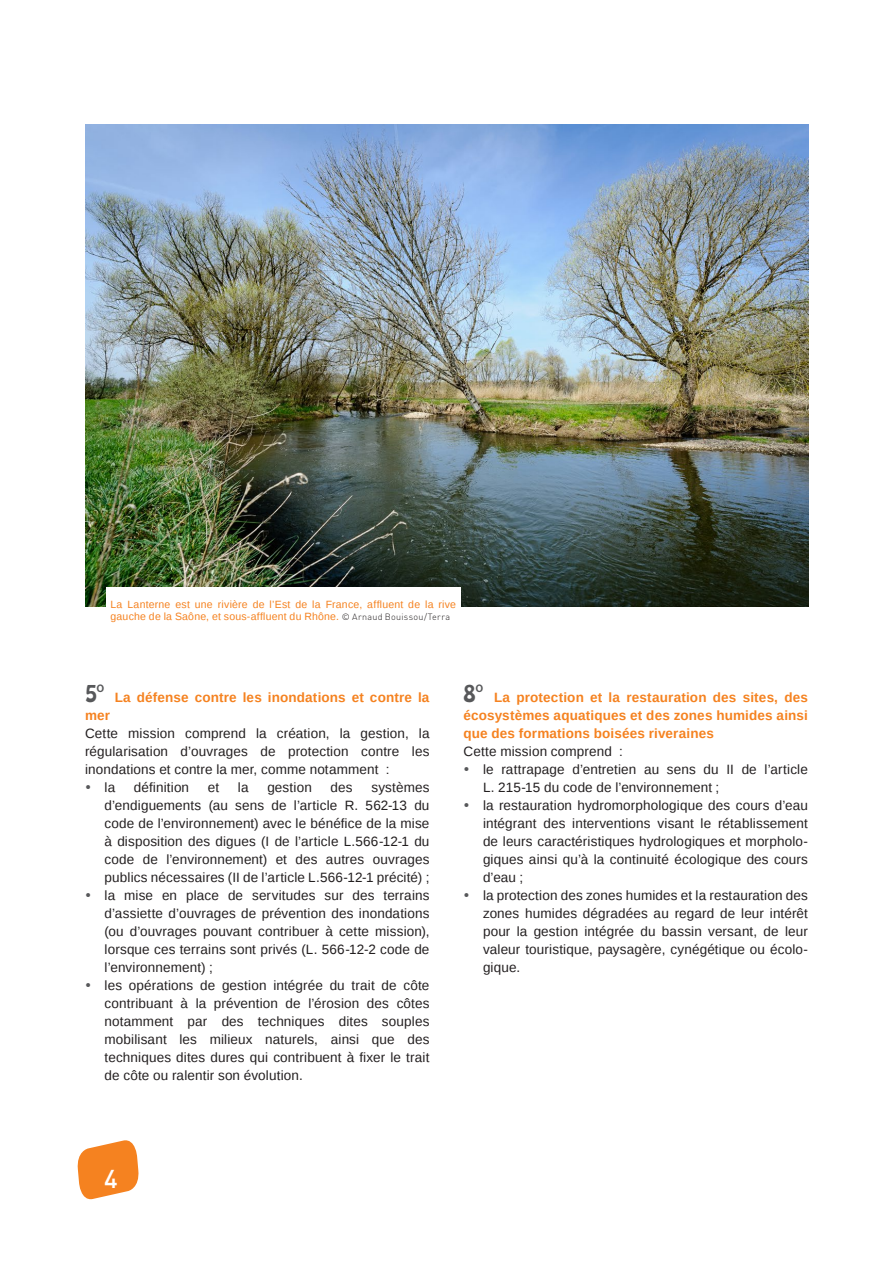
<style>
.page{position:relative;width:893px;height:1263px;background:#fff}
.page>*{position:absolute;margin:0;border:0;box-sizing:border-box;transform-origin:0 0}
.t1{font:500 25.5px "DIN";color:#fff}
.TEXTE_COURANT{font:13.5px/18px "Liberation Sans";letter-spacing:.01em;color:#231f20;text-align:justify}
.TEXTE_COURANT-2{font:700 13.5px/18px "Liberation Sans";letter-spacing:.01em;color:#f58220}
.TEXTE_COURANT-3{font:10.5px/12.6px "Liberation Sans";letter-spacing:.02em;color:#f58220}
.s1{font-family:"DIN";font-weight:300;font-size:9px;color:#231f20}
.s2{font-family:"Hobo Std";font-weight:400;font-size:21px;color:#57585a}
.s3{color:#57585a}
</style>
<div class="page">
<svg style="left:78px;top:1140px;width:60px;height:60px"></svg>
<img style="left:85px;top:125px;width:723px;height:481px">
<div style="left:106px;top:587px;width:354px;height:47px;background:#fff"></div>
<p class="TEXTE_COURANT-3" style="left:111px;top:598px;width:347px">La Lanterne est une rivière de l’Est de la France, affluent de la rive gauche de la Saône, et sous-affluent du Rhône. <span class="s1">© Arnaud Bouissou/Terra</span></p>
<p class="TEXTE_COURANT-2" style="left:85px;top:689px;width:346px"><span class="s2">5°</span> La défense contre les inondations et contre la mer</p>
<p class="TEXTE_COURANT" style="left:85px;top:725px;width:346px">Cette mission comprend la création, la gestion, la régularisation d’ouvrages de protection contre les inondations et contre la mer, comme notamment :</p>
<p class="TEXTE_COURANT" style="left:85px;top:779px;width:32px"><span class="s3">•</span> la</p>
<p class="TEXTE_COURANT" style="left:134px;top:779px;width:57px">définition</p>
<p class="TEXTE_COURANT" style="left:208px;top:779px;width:13px">et</p>
<p class="TEXTE_COURANT" style="left:238px;top:779px;width:12px">la</p>
<p class="TEXTE_COURANT" style="left:267px;top:779px;width:46px">gestion</p>
<p class="TEXTE_COURANT" style="left:331px;top:779px;width:24px">des</p>
<p class="TEXTE_COURANT" style="left:105px;top:779px;width:326px;text-indent:267px">systèmes d’endiguements (au sens de l’article R. 562-13 du code de l’environnement) avec le bénéfice de la mise à disposition des digues (I de l’article L.566-12-1 du code de l’environnement) et des autres ouvrages publics nécessaires (II de l’article L.566-12-1 précité) ;</p>
<p class="TEXTE_COURANT" style="left:105px;top:887px;width:326px;text-indent:-20px"><span class="s3">•</span> la mise en place de servitudes sur des terrains d’assiette d’ouvrages de prévention des inondations (ou d’ouvrages pouvant contribuer à cette mission), lorsque ces terrains sont privés (L. 566-12-2 code de l’environnement) ;</p>
<p class="TEXTE_COURANT" style="left:105px;top:977px;width:326px;text-indent:-20px"><span class="s3">•</span> les opérations de gestion intégrée du trait de côte contribuant à la prévention de l’érosion des côtes notamment par des techniques dites souples mobilisant les milieux naturels, ainsi que des techniques dites dures qui contribuent à fixer le trait de côte ou ralentir son évolution.</p>
<p class="TEXTE_COURANT-2" style="left:463px;top:689px;width:346px;text-align:justify"><span class="s2">8°</span> La protection et la restauration des sites, des écosystèmes aquatiques et des zones humides ainsi que des formations boisées riveraines</p>
<p class="TEXTE_COURANT" style="left:463px;top:743px;width:161px">Cette mission comprend :</p>
<p class="TEXTE_COURANT" style="left:483px;top:761px;width:326px;text-indent:-20px"><span class="s3">•</span> le rattrapage d’entretien au sens du II de l’article<br>L. 215-15 du code de l’environnement ;</p>
<p class="TEXTE_COURANT" style="left:483px;top:797px;width:326px;text-indent:-20px"><span class="s3">•</span> la restauration hydromorphologique des cours d’eau intégrant des interventions visant le rétablissement de leurs caractéristiques hydrologiques et morpholo&shy;giques ainsi qu’à la continuité écologique des cours d’eau ;</p>
<p class="TEXTE_COURANT" style="left:483px;top:887px;width:326px;text-indent:-20px"><span class="s3">•</span> la protection des zones humides et la restauration des zones humides dégradées au regard de leur intérêt pour la gestion intégrée du bassin versant, de leur valeur touristique, paysagère, cynégétique ou écolo&shy;gique.</p>
<h1 class="t1" style="left:104px;top:1163px;width:15px">4</h1>
</div>
